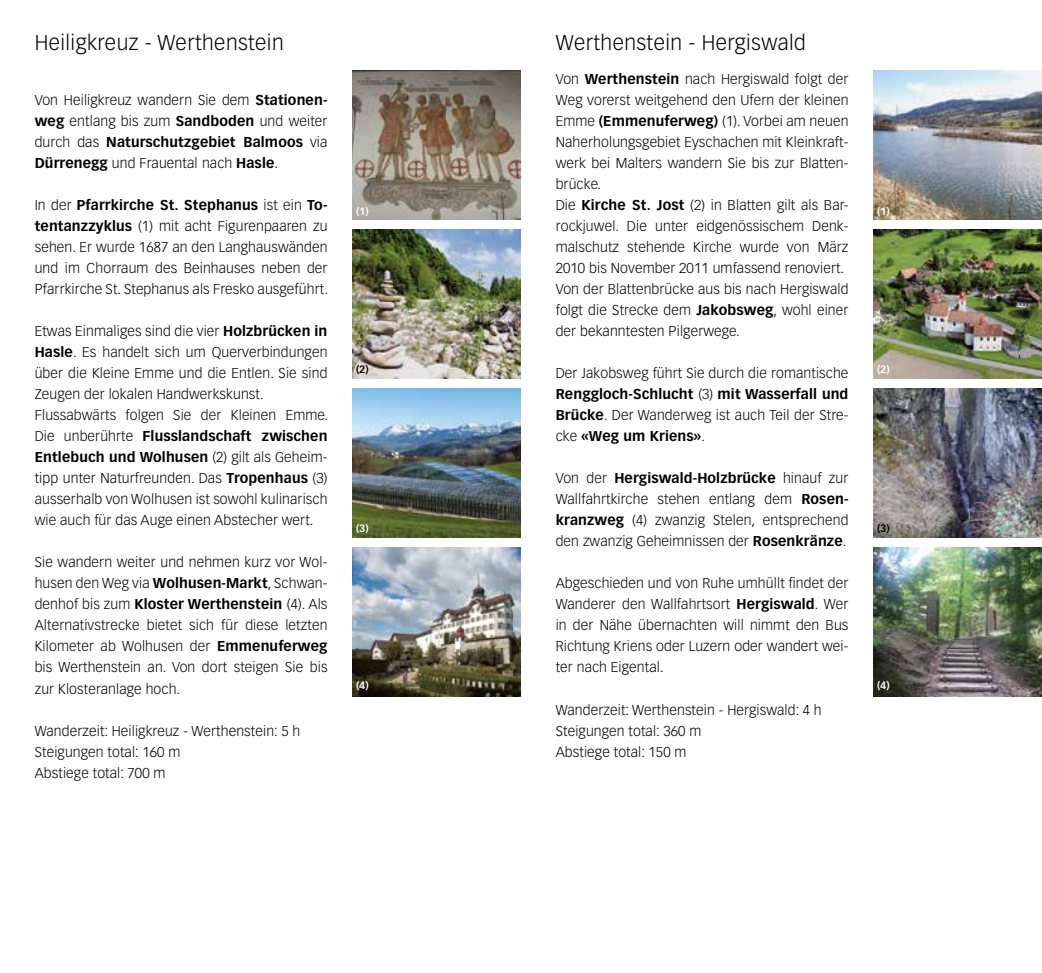
<style>
.page{position:relative;width:1042px;height:973px;background:#fff}
.page>*{position:absolute;margin:0;border:0;box-sizing:border-box;transform-origin:0 0}
.t1{font:300 21px "Vectora LT Std";letter-spacing:.02em;color:#000}
.t2{font:300 14px/21px "Vectora LT Std";letter-spacing:.01em;color:#000;text-align:justify}
.t3{font:700 10.5px "Vectora LT Std";color:#fff}
.t4{font:700 10.5px "Vectora LT Std";color:#000}
.s1{font-weight:700}
</style>
<div class="page">
<img style="left:352px;top:71px;width:169px;height:148px">
<img style="left:352px;top:388px;width:169px;height:149px">
<img style="left:352px;top:547px;width:169px;height:149px">
<img style="left:352px;top:229px;width:169px;height:149px">
<img style="left:873px;top:71px;width:169px;height:148px">
<img style="left:873px;top:388px;width:169px;height:149px">
<img style="left:873px;top:229px;width:169px;height:149px">
<img style="left:873px;top:547px;width:169px;height:149px">
<h1 class="t1" style="left:35px;top:30px;width:250px">Heiligkreuz - Werthenstein</h1>
<p class="t2" style="left:35px;top:90px;width:294px">Von Heiligkreuz wandern Sie dem <span class="s1">Stationen&shy;weg</span> entlang bis zum <span class="s1">Sandboden</span> und weiter durch das <span class="s1">Naturschutzgebiet Balmoos</span> via <span class="s1">Dürrenegg</span> und Frauental nach <span class="s1">Hasle</span>.</p>
<p class="t2" style="left:35px;top:195px;width:295px">In der <span class="s1">Pfarrkirche St. Stephanus</span> ist ein <span class="s1">To&shy;tentanzzyklus</span> (1) mit acht Figurenpaaren zu sehen. Er wurde 1687 an den Langhauswänden und im Chorraum des Beinhauses neben der Pfarrkirche St. Stephanus als Fresko ausgeführt.</p>
<p class="t2" style="left:35px;top:321px;width:295px;text-align:left">Etwas Einmaliges sind die vier <span class="s1">Holzbrücken in Hasle</span>. Es handelt sich um Querverbindungen über die Kleine Emme und die Entlen. Sie sind Zeugen der lokalen Handwerkskunst.<br>Flussabwärts folgen Sie der Kleinen Emme.<br>Die unberührte <span class="s1">Flusslandschaft zwischen Entlebuch und Wolhusen</span> (2) gilt als Geheim&shy;tipp unter Naturfreunden. Das <span class="s1">Tropenhaus</span> (3) ausserhalb von Wolhusen ist sowohl kulinarisch wie auch für das Auge einen Abstecher wert.</p>
<p class="t2" style="left:35px;top:552px;width:294px">Sie wandern weiter und nehmen kurz vor Wol&shy;husen den Weg via <span class="s1">Wolhusen-Markt</span>, Schwan&shy;denhof bis zum <span class="s1">Kloster Werthenstein</span> (4). Als Alternativstrecke bietet sich für diese letzten Kilometer ab Wolhusen der <span class="s1">Emmenuferweg </span>bis Werthenstein an. Von dort steigen Sie bis zur Klosteranlage hoch.</p>
<p class="t2" style="left:35px;top:720px;width:267px;text-align:left">Wanderzeit: Heiligkreuz - Werthenstein: 5 h<br>Steigungen total: 160 m<br>Abstiege total: 700 m</p>
<p class="t3" style="left:356px;top:204px;width:14px">(1)</p>
<p class="t4" style="left:356px;top:363px;width:14px">(2)</p>
<p class="t3" style="left:356px;top:522px;width:14px">(3)</p>
<p class="t3" style="left:356px;top:679px;width:14px">(4)</p>
<h1 class="t1" style="left:556px;top:30px;width:252px">Werthenstein - Hergiswald</h1>
<p class="t2" style="left:556px;top:69px;width:294px;text-align:left">Von <span class="s1">Werthenstein</span> nach Hergiswald folgt der Weg vorerst weitgehend den Ufern der kleinen Emme <span class="s1">(Emmenuferweg)</span> (1). Vorbei am neuen Naherholungsgebiet Eyschachen mit Kleinkraft&shy;werk bei Malters wandern Sie bis zur Blatten&shy;brücke.<br>Die <span class="s1">Kirche St. Jost</span> (2) in Blatten gilt als Bar&shy;rockjuwel. Die unter eidgenössischem Denk&shy;malschutz stehende Kirche wurde von März 2010 bis November 2011 umfassend renoviert.<br>Von der Blattenbrücke aus bis nach Hergiswald folgt die Strecke dem <span class="s1">Jakobsweg</span>, wohl einer der bekanntesten Pilgerwege.</p>
<p class="t2" style="left:556px;top:363px;width:294px">Der Jakobsweg führt Sie durch die romantische <span class="s1">Renggloch-Schlucht</span> (3) <span class="s1">mit Wasserfall und Brücke</span>. Der Wanderweg ist auch Teil der Stre&shy;cke <span class="s1">«Weg um Kriens»</span>.</p>
<p class="t2" style="left:556px;top:468px;width:294px">Von der <span class="s1">Hergiswald-Holzbrücke</span> hinauf zur Wallfahrtkirche stehen entlang dem <span class="s1">Rosen&shy;kranzweg</span> (4) zwanzig Stelen, entsprechend den zwanzig Geheimnissen der <span class="s1">Rosenkränze</span>.</p>
<p class="t2" style="left:556px;top:573px;width:294px">Abgeschieden und von Ruhe umhüllt findet der Wanderer den Wallfahrtsort <span class="s1">Hergiswald</span>. Wer in der Nähe übernachten will nimmt den Bus Richtung Kriens oder Luzern oder wandert wei&shy;ter nach Eigental.</p>
<p class="t2" style="left:556px;top:699px;width:267px;text-align:left">Wanderzeit: Werthenstein - Hergiswald: 4 h<br>Steigungen total: 360 m<br>Abstiege total: 150 m</p>
<p class="t3" style="left:877px;top:204px;width:14px">(1)</p>
<p class="t3" style="left:877px;top:363px;width:14px">(2)</p>
<p class="t4" style="left:877px;top:522px;width:14px">(3)</p>
<p class="t3" style="left:877px;top:679px;width:14px">(4)</p>
</div>
